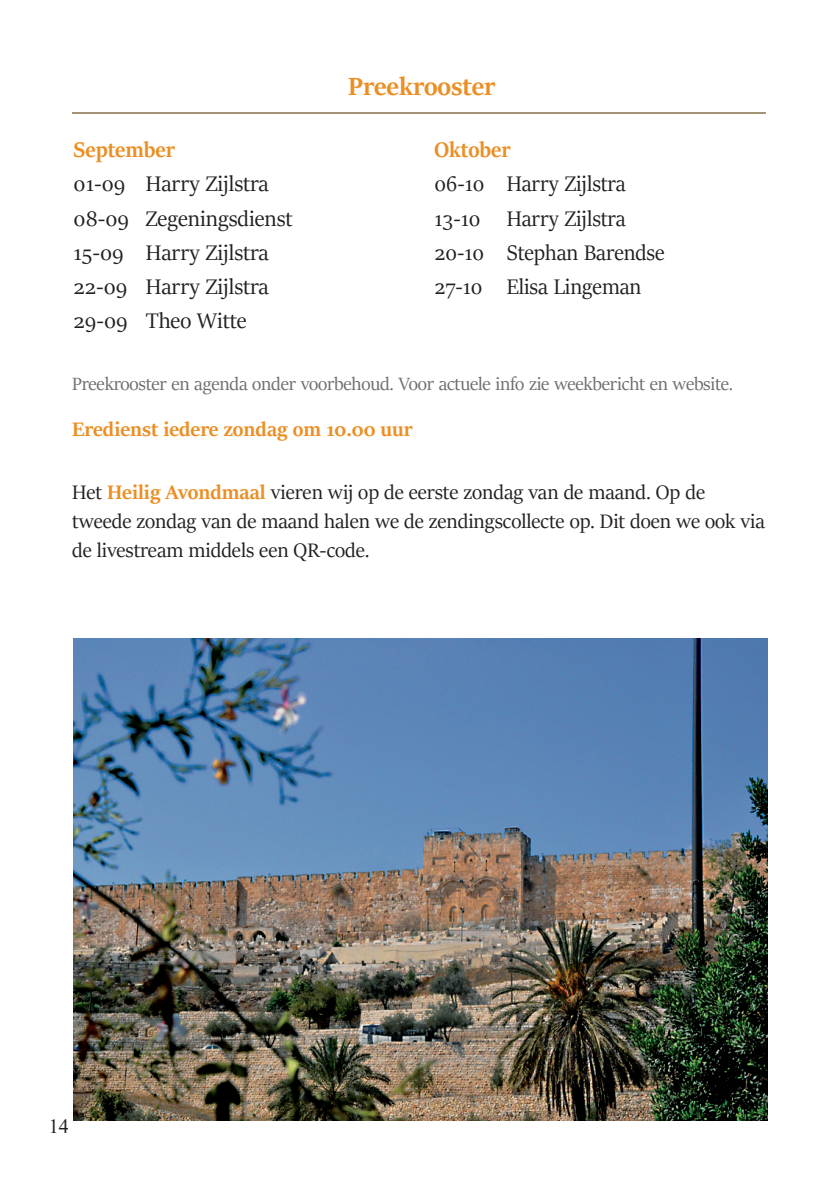
<style>
.page{position:relative;width:840px;height:1191px;background:#fff}
.page>*{position:absolute;margin:0;border:0;box-sizing:border-box;transform-origin:0 0}
.t1{font:700 28px "Sitka Banner";color:#eb8f24}
.t2{font:23.8px/34.2px "Sitka Banner";color:#231f20}
.t3{font:700 23.8px "Sitka Banner";color:#eb8f24}
.t4{font:22px/28.8px "Sitka Banner";color:#231f20}
.t5{font:700 22px "Sitka Banner";color:#eb8f24}
.t6{font:20px "Sitka Banner";letter-spacing:-.01em;color:#6c6d70}
.t7{font:20px "Times New Roman";color:#231f20}
.s1{font-weight:700;color:#eb8f24}
</style>
<div class="page">
<hr style="left:72px;top:112px;width:693px;height:2px;background:#a39274">
<img style="left:74px;top:639px;width:693px;height:481px">
<p class="t3" style="left:74px;top:133px;width:103px">September</p>
<p class="t2" style="left:74px;top:166px;width:220px">01-09 Harry Zijlstra<br>08-09 Zegeningsdienst<br>15-09 Harry Zijlstra<br>22-09 Harry Zijlstra<br>29-09 Theo Witte</p>
<p class="t1" style="left:348px;top:66px;width:149px">Preekrooster</p>
<p class="t3" style="left:434px;top:133px;width:78px">Oktober</p>
<p class="t2" style="left:434px;top:166px;width:231px">06-10 Harry Zijlstra<br>13-10 Harry Zijlstra<br>20-10 Stephan Barendse<br>27-10 Elisa Lingeman</p>
<p class="t6" style="left:72px;top:369px;width:662px">Preekrooster en agenda onder voorbehoud. Voor actuele info zie weekbericht en website.</p>
<p class="t5" style="left:72px;top:414px;width:342px">Eredienst iedere zondag om 10.00 uur</p>
<p class="t4" style="left:72px;top:477px;width:693px">Het <span class="s1">Heilig Avondmaal</span> vieren wij op de eerste zondag van de maand. Op de tweede zondag van de maand halen we de zendingscollecte op. Dit doen we ook via de livestream middels een QR-code.</p>
<p class="t7" style="left:49px;top:1111px;width:21px">14</p>
</div>
